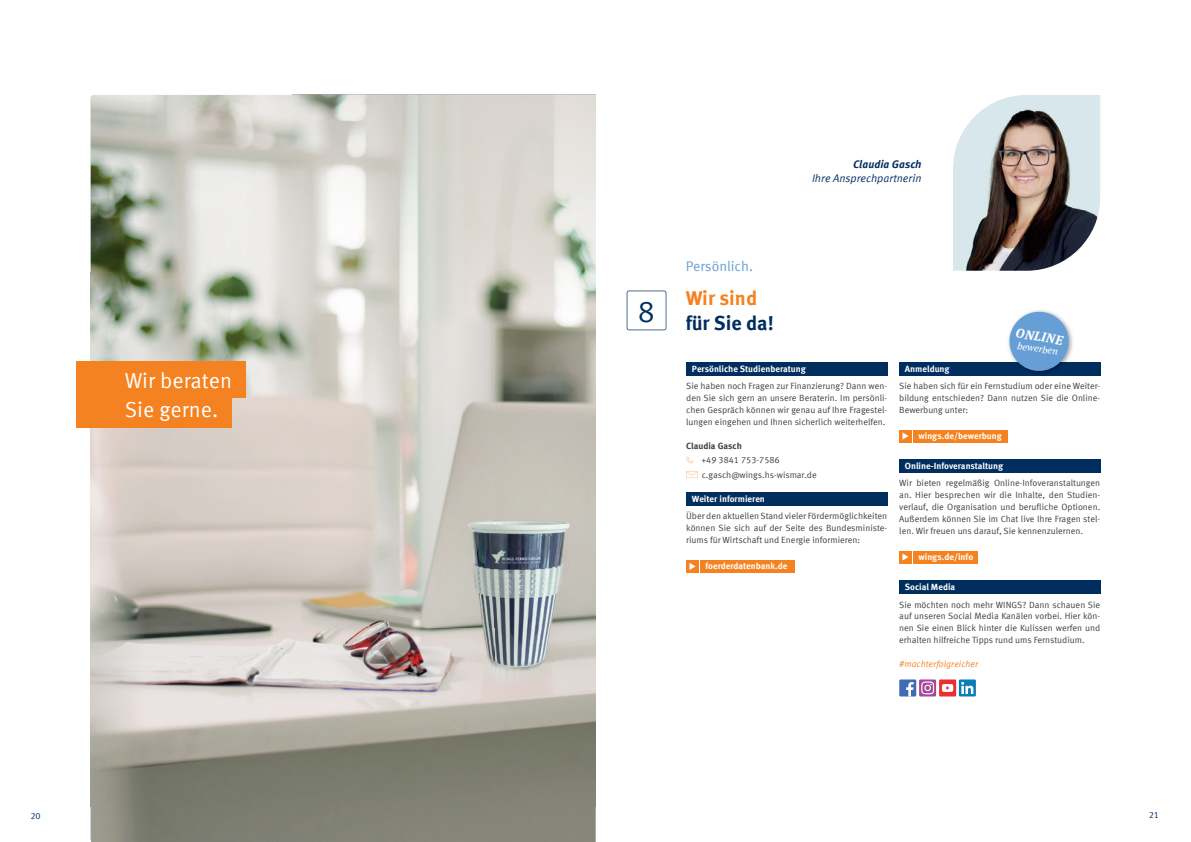
<style>
.page{position:relative;width:1191px;height:842px;background:#fff}
.page>*{position:absolute;margin:0;border:0;box-sizing:border-box;transform-origin:0 0}
.t1{font:21.6px/29.5px "Meta Offc Pro Norm";color:#fff}
.t2{font:700 20px/25px "Meta Offc Pro";letter-spacing:-.005em;color:#002e5e}
.t3{font:14px "Meta Offc Pro Norm";color:#669fd5}
.t4{font:italic 700 13px "Meta Serif OT";color:#fff}
.t5{font:11px "Meta Offc Pro Norm Ita";color:#002e5e}
.t6{font:italic 700 11px "Meta Offc Pro";color:#002e5e}
.t7{font:italic 10px "Meta Serif OT";color:#fff}
.t8{font:9px/11.9px "Meta Offc Pro Norm";color:#3e3e3f;text-align:justify}
.t9{font:700 9px "Meta Offc Pro";color:#fff}
.t10{font:9px "Meta Offc Pro Norm Ita";color:#f58220}
.t11{font:700 9px "Meta Offc Pro";letter-spacing:-.005em;color:#3e3e3f}
.t12{font:9px "Meta Offc Pro Norm";color:#002e5e}
.s1{color:#f58220}
</style>
<div class="page">
<img style="left:953px;top:95px;width:147px;height:176px">
<div style="left:686px;top:362px;width:201px;height:13px;background:#002e5e"></div>
<div style="left:686px;top:492px;width:201px;height:13px;background:#002e5e"></div>
<svg style="left:686px;top:457px;width:7px;height:7px"></svg>
<svg style="left:686px;top:471px;width:11px;height:7px"></svg>
<div style="left:686px;top:560px;width:13px;height:13px;background:#f58220"></div>
<svg style="left:689px;top:563px;width:6px;height:7px"></svg>
<div style="left:700px;top:560px;width:95px;height:13px;background:#f58220"></div>
<div style="left:899px;top:362px;width:201px;height:13px;background:#002e5e"></div>
<div style="left:899px;top:459px;width:201px;height:13px;background:#002e5e"></div>
<div style="left:899px;top:580px;width:201px;height:13px;background:#002e5e"></div>
<div style="left:899px;top:430px;width:13px;height:12px;background:#f58220"></div>
<svg style="left:902px;top:432px;width:6px;height:8px"></svg>
<div style="left:913px;top:430px;width:95px;height:12px;background:#f58220"></div>
<div style="left:899px;top:551px;width:13px;height:12px;background:#f58220"></div>
<svg style="left:902px;top:553px;width:6px;height:7px"></svg>
<div style="left:913px;top:551px;width:65px;height:12px;background:#f58220"></div>
<svg style="left:919px;top:679px;width:17px;height:17px"></svg>
<svg style="left:921px;top:681px;width:13px;height:13px"></svg>
<div style="left:939px;top:679px;width:17px;height:17px;background:#ee2d2d"></div>
<svg style="left:942px;top:684px;width:11px;height:8px"></svg>
<div style="left:899px;top:679px;width:17px;height:17px;background:#3f6cb5"></div>
<svg style="left:906px;top:682px;width:7px;height:14px"></svg>
<div style="left:959px;top:679px;width:17px;height:17px;background:#0c7bb7"></div>
<svg style="left:961px;top:682px;width:12px;height:12px"></svg>
<img style="left:1006px;top:333px;width:68px;height:43px">
<img style="left:1006px;top:362px;width:68px;height:13px">
<svg style="left:1007px;top:310px;width:64px;height:63px"></svg>
<svg style="left:626px;top:291px;width:40px;height:39px"></svg>
<img style="left:91px;top:95px;width:504px;height:747px">
<div style="left:77px;top:362px;width:169px;height:36px;background:#f58220"></div>
<div style="left:77px;top:391px;width:155px;height:36px;background:#f58220"></div>
<h1 class="t1" style="left:125px;top:364px;width:109px">Wir beraten<br>Sie gerne.</h1>
<h3 class="t3" style="left:685px;top:256px;width:69px">Persönlich.</h3>
<h2 class="t2" style="left:638px;top:284px;width:138px;text-indent:48px"><span class="s1">Wir sind<br></span><sup>8</sup> für Sie da!</h2>
<p class="t6" style="left:853px;top:155px;width:70px">Claudia Gasch</p>
<p class="t5" style="left:812px;top:170px;width:111px">Ihre Ansprechpartnerin</p>
<h3 class="t4" style="left:1017px;top:325px;width:49px;rotate:9deg">ONLINE</h3>
<p class="t7" style="left:1018px;top:339px;width:43px;rotate:9deg">bewerben</p>
<p class="t9" style="left:692px;top:361px;width:115px">Persönliche Studienberatung</p>
<p class="t8" style="left:686px;top:379px;width:202px">Sie haben noch Fragen zur Finanzierung? Dann wen&shy;den Sie sich gern an unsere Beraterin. Im persönli&shy;chen Gespräch können wir genau auf Ihre Fragestel&shy;lungen eingehen und Ihnen sicherlich weiterhelfen.</p>
<p class="t11" style="left:686px;top:438px;width:57px">Claudia Gasch</p>
<p class="t8" style="left:701px;top:452px;width:117px;line-height:14.7px">+49 3841 753- 7586 c.gasch@wings.hs-wismar.de</p>
<p class="t9" style="left:692px;top:492px;width:75px">Weiter informieren</p>
<p class="t8" style="left:686px;top:510px;width:202px">Über den aktuellen Stand vieler Fördermöglichkeiten können Sie sich auf der Seite des Bundesministe&shy;riums für Wirtschaft und Energie infor mieren:</p>
<p class="t9" style="left:705px;top:559px;width:83px">foerderdatenbank.de</p>
<p class="t9" style="left:905px;top:361px;width:46px">Anmeldung</p>
<p class="t8" style="left:899px;top:379px;width:202px">Sie haben sich für ein Fernstudium oder eine Weiter&shy;bildung entschieden? Dann nutzen Sie die Online-Bewerbung unter:</p>
<p class="t9" style="left:918px;top:428px;width:85px">wings.de/bewerbung</p>
<p class="t9" style="left:905px;top:458px;width:100px">Online-Infoveranstaltung</p>
<p class="t8" style="left:899px;top:477px;width:202px">Wir bieten regelmäßig Online-Infoveranstaltungen an. Hier besprechen wir die Inhalte, den Studien&shy;verlauf, die Organisation und berufliche Optionen.<br>Außerdem können Sie im Chat live Ihre Fragen stel&shy;len. Wir freuen uns darauf, Sie kennenzulernen.</p>
<p class="t9" style="left:918px;top:549px;width:56px">wings.de/info</p>
<p class="t9" style="left:905px;top:580px;width:52px">Social Media</p>
<p class="t8" style="left:899px;top:598px;width:203px">Sie möchten noch mehr WINGS? Dann schauen Sie auf unseren Social Media Kanälen vorbei. Hier kön&shy;nen Sie einen Blick hinter die Kulissen werfen und erhalten hilfreiche Tipps rund ums Fernstudium.</p>
<p class="t10" style="left:899px;top:657px;width:81px">#machterfolgreicher</p>
<p class="t12" style="left:30px;top:809px;width:12px">20</p>
<p class="t12" style="left:1148px;top:808px;width:12px">21</p>
</div>
